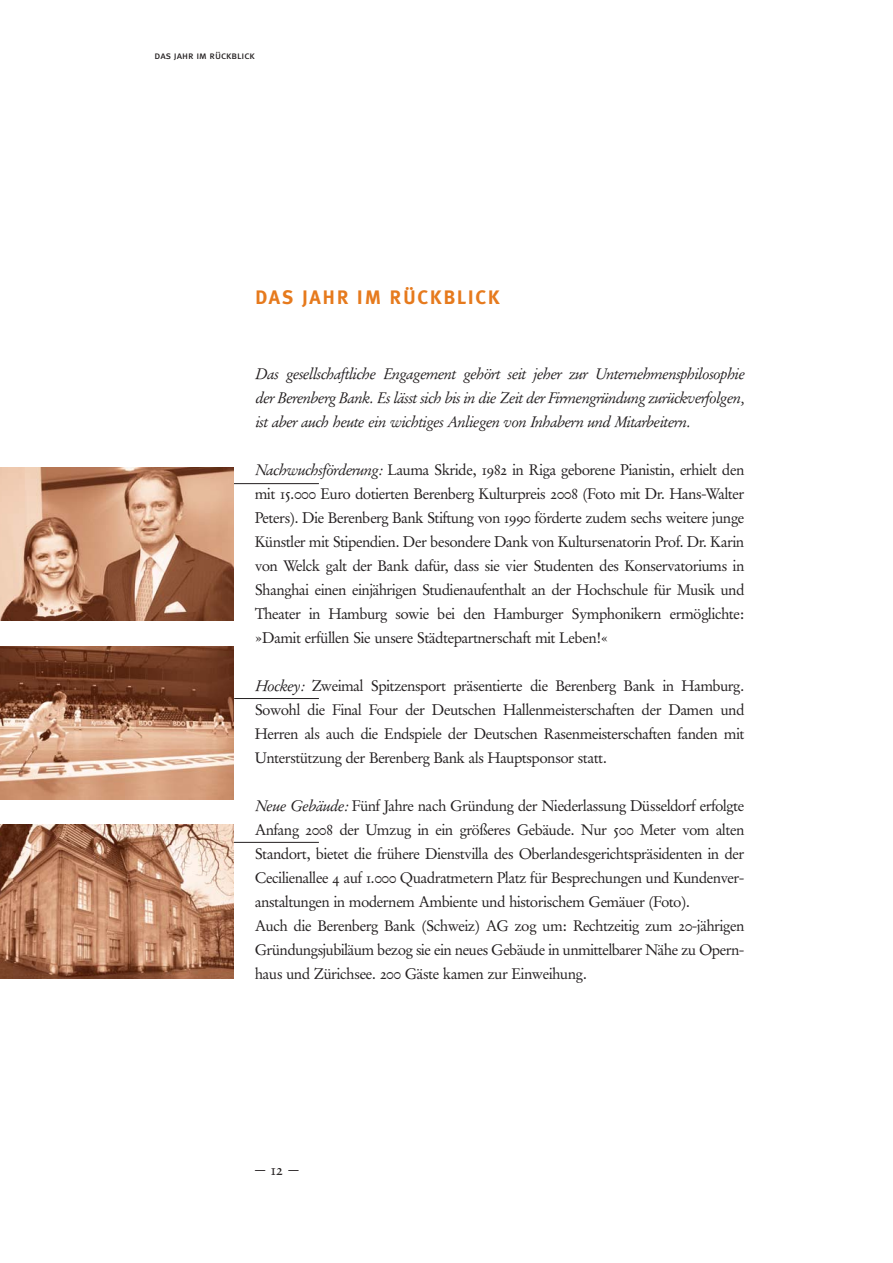
<style>
.page{position:relative;width:893px;height:1263px;background:#fff}
.page>*{position:absolute;margin:0;border:0;box-sizing:border-box;transform-origin:0 0}
.t1{font:700 19.5px "Meta Plus";letter-spacing:.08em;color:#e67a1d}
.t2{font:15.3px/24px "Garamond Stempel Expert BQ Italic Os F";color:#231f20;text-align:justify}
.t3{font:15.3px "Garamond Stempel Expert BQ";color:#231f20}
.t4{font:15px/24px "Garamond Stempel Expert BQ Roman Os F";color:#231f20;text-align:justify}
.t5{font:10.5px "Meta Plus Book Caps";color:#231f20}
.s1{font-family:"Garamond Stempel Expert BQ Italic Os F";font-size:15.3px}
</style>
<div class="page">
<img style="left:0;top:468px;width:234px;height:153px">
<img style="left:0;top:646px;width:234px;height:153px">
<img style="left:0;top:825px;width:234px;height:153px">
<hr style="left:234px;top:483px;width:85px;height:1px;background:#231f20">
<hr style="left:234px;top:698px;width:85px;height:1px;background:#231f20">
<hr style="left:234px;top:842px;width:85px;height:1px;background:#231f20">
<p class="t5" style="left:155px;top:50px;width:102px">das jahr im rückblick</p>
<h1 class="t1" style="left:255px;top:289px;width:246px">DAS JAHR IM RÜCKBLICK</h1>
<p class="t2" style="left:255px;top:363px;width:491px">Das gesellschaftliche Engagement gehört seit jeher zur Unternehmensphilosophie der Berenberg Bank. Es lässt sich bis in die Zeit der Firmengründung zurückverfolgen, ist aber auch heute ein wichtiges Anliegen von Inhabern und Mitarbeitern.</p>
<p class="t4" style="left:255px;top:459px;width:491px"><span class="s1">Nachwuchsförderung:</span> Lauma Skride, 1982 in Riga geborene Pianistin, erhielt den mit 15.000 Euro dotierten Berenberg Kulturpreis 2008 (Foto mit Dr. Hans-Walter Peters). Die Berenberg Bank Stiftung von 1990 förderte zudem sechs weitere junge Künstler mit Stipendien. Der besondere Dank von Kultursenatorin Prof. Dr. Karin von Welck galt der Bank dafür, dass sie vier Studenten des Konservatoriums in Shanghai einen einjährigen Studien auf ent halt an der Hochschule für Musik und Theater in Hamburg sowie bei den Ham burger Symphonikern ermöglichte: »Damit erfüllen Sie unsere Städtepartnerschaft mit Leben!«</p>
<p class="t4" style="left:255px;top:675px;width:490px"><span class="s1">Hockey:</span> Zweimal Spitzensport präsentierte die Berenberg Bank in Hamburg.<br>Sowohl die Final Four der Deutschen Hallenmeisterschaften der Damen und Herren als auch die Endspiele der Deutschen Rasenmeisterschaften fanden mit Unterstützung der Berenberg Bank als Hauptsponsor statt.</p>
<p class="t4" style="left:255px;top:795px;width:490px;text-align:left"><span class="s1">Neue Gebäude:</span> Fünf Jahre nach Gründung der Niederlassung Düsseldorf erfolgte Anfang 2008 der Umzug in ein größeres Gebäude. Nur 500 Meter vom alten Stand ort, bietet die frühere Dienstvilla des Oberlandesgerichtspräsidenten in der Cecilienallee 4 auf 1.000 Quadratmetern Platz für Besprechungen und Kunden ver - anstaltungen in modernem Ambiente und historischem Gemäuer (Foto).<br>Auch die Berenberg Bank (Schweiz) AG zog um: Rechtzeitig zum 20-jährigen Gründungsjubiläum bezog sie ein neues Gebäude in unmittelbarer Nähe zu Opern&shy;haus und Zürichsee. 200 Gäste kamen zur Einweihung.</p>
<p class="t3" style="left:255px;top:1161px;width:45px">— 12 —</p>
</div>
